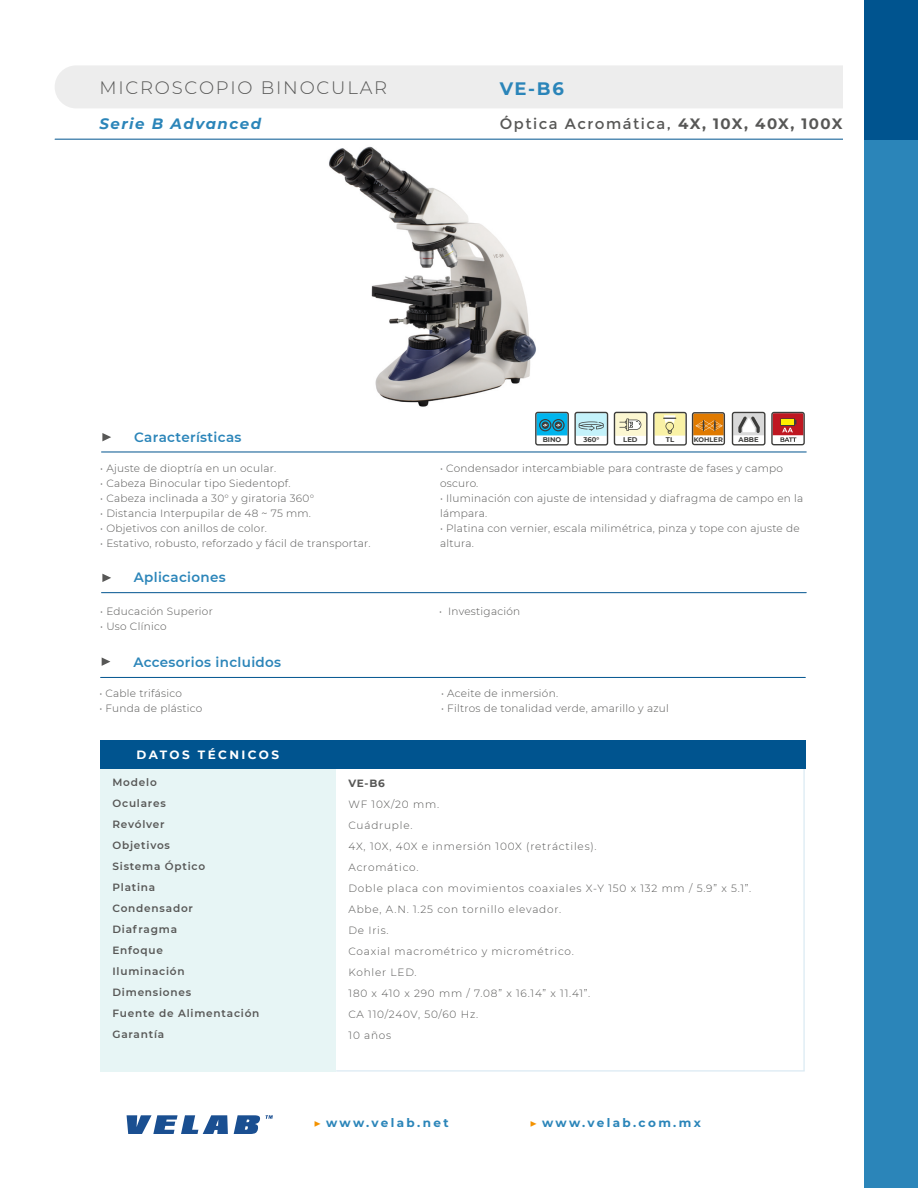
<style>
.page{position:relative;width:918px;height:1188px;background:#fff}
.page>*{position:absolute;margin:0;border:0;box-sizing:border-box;transform-origin:0 0}
.t1{font:300 18px "Montserrat";letter-spacing:.1em;color:#575756}
.t2{font:700 18px "Montserrat";color:#2b85b9}
.t3{font:15px "Montserrat";letter-spacing:.1em;color:#575756}
.t4{font:italic 700 15px "Montserrat";letter-spacing:.1em;color:#2b85b9}
.t5{font:600 13.5px "Montserrat";letter-spacing:.025em;color:#2b85b9}
.t6{font:700 12px "Montserrat";letter-spacing:.185em;color:#2b85b9}
.t7{font:12px "Montserrat";letter-spacing:.075em;color:#2b85b9}
.t8{font:700 12px "Montserrat";letter-spacing:.075em;color:#2b85b9}
.t9{font:700 12px "Montserrat";letter-spacing:.2em;color:#fff}
.t10{font:300 10.5px/15px "Montserrat";letter-spacing:.025em;color:#575756}
.t11{font:300 10.5px "Montserrat";letter-spacing:.075em;color:#575756}
.t12{font:600 10.5px "Montserrat";letter-spacing:.075em;color:#575756}
.t13{font:700 10.5px "Montserrat";color:#575756}
.t14{font:700 6.75px "Montserrat";color:#3d3d3b}
.t15{font:700 6.6px "Montserrat";color:#3d3d3b}
.s1{font-weight:700}
.s2{font-family:"Minion Pro";font-weight:400;color:#f39200}
.s3{font-family:"Minion Pro";color:#f39200}
</style>
<div class="page">
<div style="left:55px;top:65px;width:808px;height:43px;background:#ededed;border-radius:22px"></div>
<hr style="left:55px;top:139px;width:810px;height:1px;background:#00548f">
<div style="left:864px;top:140px;width:54px;height:1048px;background:#2b85b9"></div>
<div style="left:864px;top:0;width:54px;height:140px;background:#00548f"></div>
<div style="left:844px;top:1px;width:20px;height:1186px;background:#fff"></div>
<svg style="left:126px;top:1115px;width:147px;height:19px"></svg>
<div style="left:100px;top:769px;width:236px;height:303px;background:#e7f5f5"></div>
<hr style="left:803px;top:769px;width:2px;height:301px;background:#2b85b9">
<hr style="left:336px;top:1070px;width:469px;height:2px;background:#2b85b9">
<hr style="left:101px;top:677px;width:704px;height:1px;background:#00548f">
<hr style="left:101px;top:592px;width:705px;height:1px;background:#00548f">
<hr style="left:101px;top:452px;width:705px;height:1px;background:#00548f">
<svg style="left:102px;top:657px;width:8px;height:9px"></svg>
<svg style="left:102px;top:574px;width:9px;height:8px"></svg>
<svg style="left:102px;top:433px;width:9px;height:8px"></svg>
<div style="left:100px;top:740px;width:706px;height:29px;background:#00548f"></div>
<img style="left:329px;top:146px;width:215px;height:266px">
<svg style="left:732px;top:412px;width:73px;height:34px"></svg>
<svg style="left:535px;top:412px;width:73px;height:34px"></svg>
<svg style="left:614px;top:412px;width:111px;height:34px"></svg>
<p class="t1" style="left:99px;top:76px;width:289px">MICROSCOPIO BINOCULAR</p>
<p class="t2" style="left:500px;top:75px;width:66px">VE-B6</p>
<p class="t4" style="left:99px;top:113px;width:163px">Serie B Advanced</p>
<p class="t3" style="left:500px;top:115px;width:344px">Óptica Acromática, <span class="s1">4X, 10X, 40X, 100X</span></p>
<p class="t5" style="left:134px;top:427px;width:109px">Características</p>
<p class="t14" style="left:543px;top:435px;width:20px">BINO</p>
<p class="t14" style="left:583px;top:435px;width:17px">360°</p>
<p class="t14" style="left:623px;top:435px;width:16px">LED</p>
<p class="t14" style="left:666px;top:435px;width:10px">TL</p>
<p class="t15" style="left:694px;top:435px;width:31px">KOHLER</p>
<p class="t14" style="left:739px;top:435px;width:22px">ABBE</p>
<p class="t10" style="left:100px;top:461px;width:177px">• Ajuste de dioptría en un ocular.</p>
<p class="t10" style="left:100px;top:476px;width:192px">• Cabeza Binocular tipo Siedentopf.</p>
<p class="t10" style="left:100px;top:491px;width:215px">• Cabeza inclinada a 30° y giratoria 360°</p>
<p class="t10" style="left:100px;top:506px;width:212px">• Distancia Interpupilar de 48 ~ 75 mm.</p>
<p class="t10" style="left:100px;top:521px;width:168px">• Objetivos con anillos de color.</p>
<p class="t10" style="left:100px;top:536px;width:272px">• Estativo, robusto, reforzado y fácil de transportar.</p>
<p class="t10" style="left:440px;top:461px;width:345px">• Condensador intercambiable para contraste de fases y campo oscuro.</p>
<p class="t10" style="left:440px;top:491px;width:365px">• Iluminación con ajuste de intensidad y diafragma de campo en la lámpara.</p>
<p class="t10" style="left:440px;top:521px;width:361px">• Platina con vernier, escala milimétrica, pinza y tope con ajuste de altura.</p>
<p class="t5" style="left:134px;top:568px;width:94px">Aplicaciones</p>
<p class="t10" style="left:100px;top:604px;width:114px">• Educación Superior</p>
<p class="t10" style="left:439px;top:604px;width:83px">• Investigación</p>
<p class="t10" style="left:100px;top:619px;width:68px">• Uso Clínico</p>
<p class="t5" style="left:133px;top:653px;width:149px">Accesorios incluidos</p>
<p class="t10" style="left:99px;top:685px;width:84px">• Cable trifásico</p>
<p class="t10" style="left:441px;top:685px;width:119px">• Aceite de inmersión.</p>
<p class="t10" style="left:99px;top:700px;width:104px">• Funda de plástico</p>
<p class="t10" style="left:441px;top:700px;width:229px">• Filtros de tonalidad verde, amarillo y azul</p>
<p class="t9" style="left:137px;top:746px;width:144px">DATOS TÉCNICOS</p>
<p class="t12" style="left:112px;top:775px;width:46px">Modelo</p>
<p class="t12" style="left:112px;top:796px;width:55px">Oculares</p>
<p class="t12" style="left:112px;top:817px;width:54px">Revólver</p>
<p class="t12" style="left:112px;top:838px;width:59px">Objetivos</p>
<p class="t12" style="left:112px;top:859px;width:94px">Sistema Óptico</p>
<p class="t12" style="left:112px;top:880px;width:44px">Platina</p>
<p class="t12" style="left:112px;top:901px;width:82px">Condensador</p>
<p class="t12" style="left:112px;top:922px;width:66px">Diafragma</p>
<p class="t12" style="left:112px;top:943px;width:52px">Enfoque</p>
<p class="t12" style="left:112px;top:964px;width:74px">Iluminación</p>
<p class="t12" style="left:112px;top:985px;width:80px">Dimensiones</p>
<p class="t12" style="left:112px;top:1006px;width:149px">Fuente de Alimentación</p>
<p class="t12" style="left:112px;top:1027px;width:53px">Garantía</p>
<p class="t13" style="left:349px;top:776px;width:38px">VE-B6</p>
<p class="t10" style="left:349px;top:797px;width:92px">WF 10X/20 mm.</p>
<p class="t11" style="left:349px;top:818px;width:66px">Cuádruple.</p>
<p class="t11" style="left:349px;top:839px;width:250px">4X, 10X, 40X e inmersión 100X (retráctiles).</p>
<p class="t11" style="left:349px;top:860px;width:71px">Acromático.</p>
<p class="t11" style="left:349px;top:881px;width:404px">Doble placa con movimientos coaxiales X-Y 150 x 132 mm / 5.9” x 5.1”.</p>
<p class="t11" style="left:349px;top:902px;width:214px">Abbe, A.N. 1.25 con tornillo elevador.</p>
<p class="t10" style="left:349px;top:923px;width:42px">De Iris.</p>
<p class="t11" style="left:349px;top:944px;width:227px">Coaxial macrométrico y micrométrico.</p>
<p class="t11" style="left:349px;top:965px;width:70px">Kohler LED.</p>
<p class="t11" style="left:349px;top:986px;width:243px">180 x 410 x 290 mm / 7.08” x 16.14” x 11.41”.</p>
<p class="t11" style="left:349px;top:1007px;width:131px">CA 110/240V, 50/60 Hz.</p>
<p class="t10" style="left:349px;top:1028px;width:44px">10 años</p>
<p class="t8" style="left:311px;top:1110px;width:119px"><span class="s2">▶</span> www.velab.net</p>
<p class="t7" style="left:527px;top:1111px;width:123px"><span class="s3">▶</span> sales@velab.net</p>
<p class="t6" style="left:314px;top:1114px;width:137px"><span class="s2">▶</span> www.velab.net</p>
<p class="t6" style="left:530px;top:1114px;width:173px"><span class="s2">▶</span> www.velab.com.mx</p>
</div>
